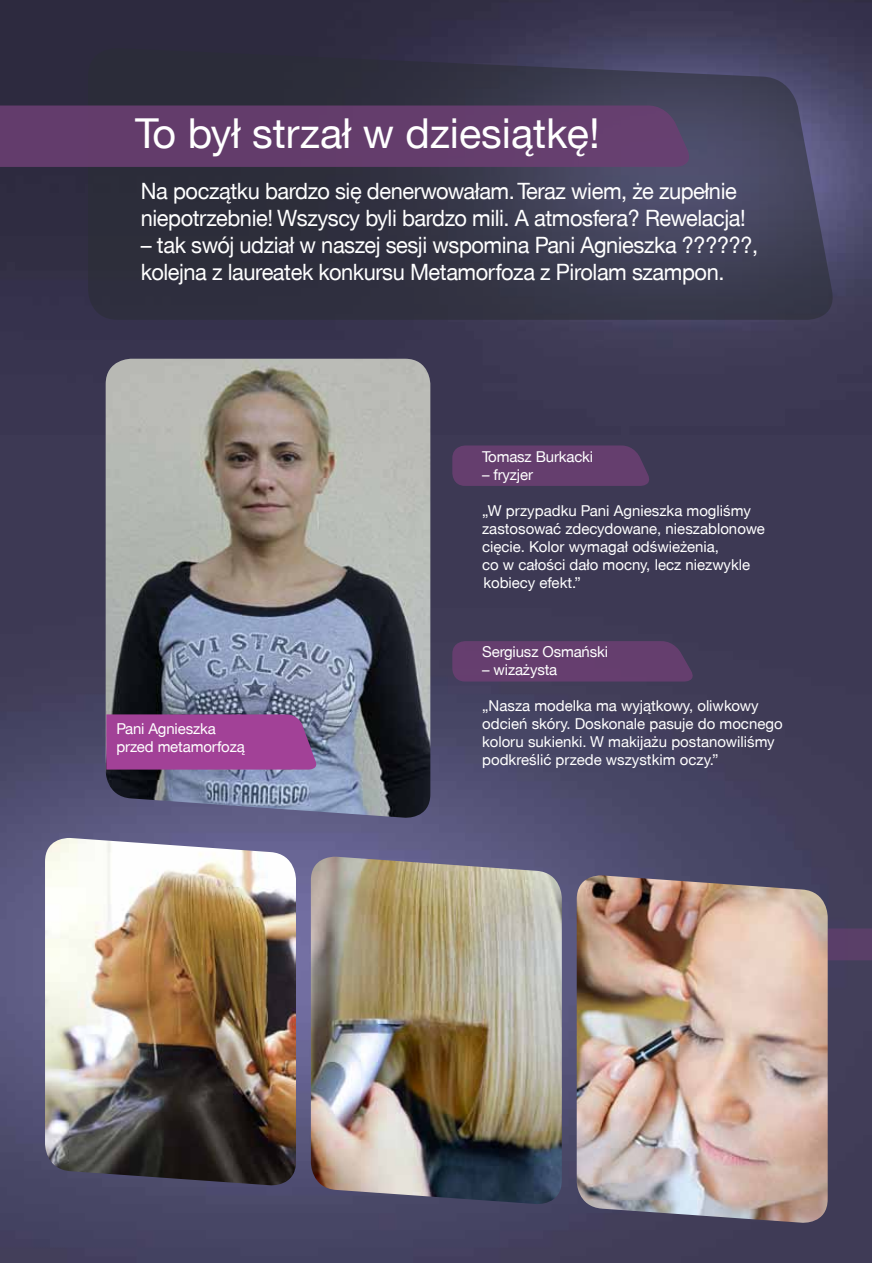
<style>
.page{position:relative;width:872px;height:1263px;background:#fff}
.page>*{position:absolute;margin:0;border:0;box-sizing:border-box;transform-origin:0 0}
.t1{font:41.25px "Helvetica Neue CE";color:#fff}
.t2{font:22.5px/27px "Helvetica Neue CE";letter-spacing:-.02em;color:#fff}
.t3{font:15px/18px "Helvetica Neue CE";color:#fff}
</style>
<div class="page">
<img style="left:0;top:0;width:872px;height:1263px">
<svg style="left:452px;top:445px;width:198px;height:41px;background:#623d6c"></svg>
<div style="left:452px;top:641px;width:242px;height:40px;background:#653e6e"></div>
<svg style="left:827px;top:928px;width:45px;height:32px"></svg>
<img style="left:311px;top:857px;width:251px;height:349px">
<img style="left:45px;top:838px;width:251px;height:349px">
<img style="left:577px;top:875px;width:250px;height:349px">
<svg style="left:88px;top:47px;width:746px;height:273px;background:#38384c"></svg>
<div style="left:0;top:106px;width:695px;height:61px;background:#633d6c"></div>
<img style="left:106px;top:359px;width:324px;height:460px">
<svg style="left:106px;top:714px;width:214px;height:55px;background:#9e4496"></svg>
<h1 class="t1" style="left:135px;top:108px;width:466px">To był strzał w dziesiątkę!</h1>
<h2 class="t2" style="left:141px;top:178px;width:606px">Na początku bardzo się denerwowałam. Teraz wiem, że zupełnie niepotrzebnie! Wszyscy byli bardzo mili. A atmosfera? Rewelacja!</h2>
<h2 class="t2" style="left:141px;top:232px;width:619px">– tak swój udział w naszej sesji wspomina Pani Agnieszka ??????, kolejna z laureatek konkursu Metamorfoza z Pirolam szampon.</h2>
<p class="t3" style="left:116px;top:719px;width:130px">Pani Agnieszka przed metamorfozą</p>
<p class="t3" style="left:482px;top:448px;width:113px">Tomasz Burkacki</p>
<p class="t3" style="left:482px;top:466px;width:52px">– fryzjer</p>
<p class="t3" style="left:482px;top:502px;width:284px">„W przypadku Pani Agnieszka mogliśmy zastosować zdecydowane, nieszablonowe cięcie. Kolor wymagał odświeżenia,<br>co w całości dało mocny, lecz niezwykle kobiecy efekt.”</p>
<p class="t3" style="left:482px;top:643px;width:127px">Sergiusz Osmański</p>
<p class="t3" style="left:482px;top:661px;width:77px">– wizażysta</p>
<p class="t3" style="left:482px;top:697px;width:302px">„Nasza modelka ma wyjątkowy, oliwkowy odcień skóry. Doskonale pasuje do mocnego koloru sukienki. W makijażu postanowiliśmy podkreślić przede wszystkim oczy.”</p>
</div>
